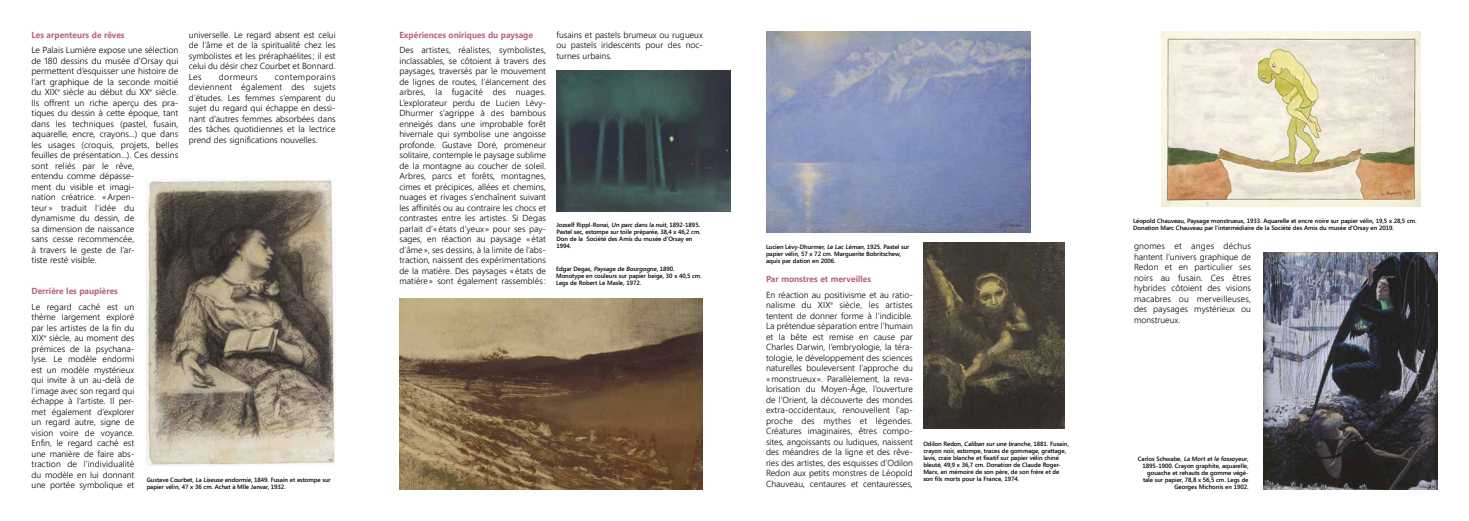
<style>
.page{position:relative;width:1469px;height:521px;background:#fff}
.page>*{position:absolute;margin:0;border:0;box-sizing:border-box;transform-origin:0 0}
.t1{font:300 8.75px/10.5px "Segoe UI";color:#000;text-align:justify}
.t2{font:700 8.75px "Segoe UI";color:#bb6580;scale:.96 1}
.t3{font:300 8.75px "Segoe UI";letter-spacing:.045em;color:#000}
.t4{font:600 6.12px/7px "Segoe UI";letter-spacing:-.01em;color:#000}
</style>
<div class="page">
<img style="left:923px;top:242px;width:141px;height:187px">
<img style="left:1263px;top:252px;width:173px;height:237px">
<img style="left:147px;top:179px;width:189px;height:286px">
<img style="left:766px;top:32px;width:264px;height:200px">
<img style="left:399px;top:299px;width:304px;height:190px">
<img style="left:1161px;top:32px;width:259px;height:174px">
<img style="left:556px;top:70px;width:174px;height:142px">
<p class="t1" style="left:189px;top:29px;width:148px">universelle. Le regard absent est celui de l’âme et de la spiritualité chez les symbolistes et les préraphaélites ; il est celui du désir chez Courbet et Bonnard.<br>Les</p>
<p class="t2" style="left:32px;top:29px;width:99px">Les arpenteurs de rêves</p>
<p class="t1" style="left:32px;top:45px;width:148px;text-align:left">Le Palais Lumière expose une sélection de 180 dessins du musée d’Orsay qui permettent d’esquisser une histoire de l’art graphique de la seconde moitié du XIX<sup>e</sup> siècle au début du XX<sup>e</sup> siècle.<br>Ils offrent un riche aperçu des pra&shy;tiques du dessin à cette époque, tant dans les techniques (pastel, fusain, aquarelle, encre, crayons...) que dans les usages (croquis, projets, belles feuilles de présentation...). Ces dessins sont reliés par le rêve,<br>entendu comme dépasse-<br>ment du visible et imagi-<br>nation créatrice. «Arpen-<br>teur » traduit l’idée du dynamisme du dessin, de<br>sa dimension de naissance<br>sans cesse recommencée,<br>à travers le geste de l’ar-<br>tiste resté visible.</p>
<p class="t2" style="left:32px;top:285px;width:91px">Derrière les paupières</p>
<p class="t1" style="left:31px;top:301px;width:104px">Le regard caché est un thème largement exploré par les artistes de la fin du XIX<sup>e</sup> siècle, au moment des prémices de la psychana&shy;lyse. Le modèle endormi est un modèle mystérieux qui invite à un au-delà de l’image avec son regard qui échappe à l’artiste. Il per&shy;met également d’explorer un regard autre, signe de vision voire de voyance.<br>Enfin, le regard caché est une manière de faire abs&shy;traction de l’individualité du modèle en lui donnant une portée symbolique et</p>
<p class="t3" style="left:219px;top:70px;width:40px">dormeurs</p>
<p class="t1" style="left:189px;top:71px;width:148px;text-indent:86px">contemporains deviennent également des sujets d’études. Les femmes s’emparent du sujet du regard qui échappe en dessi&shy;nant d’autres femmes absorbées dans des tâches quotidiennes et la lectrice prend des significations nouvelles.</p>
<p class="t4" style="left:147px;top:476px;width:186px">Gustave Courbet, La Liseuse endormie, 1849. Fusain et estompe sur papier vélin, 47 x 36 cm. Achat à Mlle Janvar, 1932.</p>
<p class="t2" style="left:399px;top:29px;width:141px">Expériences oniriques du paysage</p>
<p class="t1" style="left:399px;top:45px;width:148px">Des artistes, réalistes, symbolistes, inclassables, se côtoient à travers des paysages, traversés par le mouvement de lignes de routes, l’élancement des arbres, la fugacité des nuages.<br>L’explorateur perdu de Lucien Lévy-Dhurmer s’agrippe à des bambous enneigés dans une improbable forêt hivernale qui symbolise une angoisse profonde. Gustave Doré, promeneur solitaire, contemple le paysage sublime de la montagne au coucher de soleil.<br>Arbres, parcs et forêts, montagnes, cimes et précipices, allées et chemins, nuages et rivages s’enchaînent suivant les affinités ou au contraire les chocs et contrastes entre les artistes. Si Degas parlait d’«états d’yeux » pour ses pay&shy;sages, en réaction au paysage «état d’âme», ses dessins, à la limite de l’abs&shy;traction, naissent des expérimentations de la matière. Des paysages «états de matière» sont également rassemblés :</p>
<p class="t1" style="left:556px;top:29px;width:148px">fusains et pastels brumeux ou rugueux ou pastels iridescents pour des noc&shy;turnes urbains.</p>
<p class="t4" style="left:556px;top:221px;width:146px">Jozself Rippl-Ronai, Un parc dans la nuit, 1892-1895.<br>Pastel sec, estompe sur toile préparée, 38,4 x 46,2 cm.<br>Don de la Société des Amis du musée d’Orsay en 1994.</p>
<p class="t4" style="left:556px;top:265px;width:147px">Ed g a r D eg a s, Paysage de Bourgogne, 1 8 9 0 .<br>Monotype en couleurs sur papier beige, 30 x 40,5 cm.<br>Legs de Robert Le Masle, 1972.</p>
<p class="t4" style="left:766px;top:243px;width:145px">Lucien Lévy-Dhurmer, Le Lac Léman, 1925. Pastel sur papier vélin, 57 x 72 cm. Marguerite Bobritschew, aquis par dation en 2006.</p>
<p class="t2" style="left:766px;top:273px;width:111px">Par monstres et merveilles</p>
<p class="t1" style="left:766px;top:289px;width:148px">En réaction au positivisme et au ratio&shy;nalisme du XIX<sup>e</sup> siècle, les artistes tentent de donner forme à l’indicible.<br>La prétendue séparation entre l’humain et la bête est remise en cause par Charles Darwin, l’embryologie, la téra&shy;tologie, le développement des sciences naturelles bouleversent l’approche du «monstrueux ». Parallèlement, la reva&shy;lorisation du Moyen-Âge, l’ouverture de l’Orient, la découverte des mondes extra-occidentaux, renouvellent l’ap&shy;proche des mythes et légendes.<br>Créatures imaginaires, êtres compo&shy;sites, angoissants ou ludiques, naissent des méandres de la ligne et des rêve&shy;ries des artistes, des esquisses d’Odilon Redon aux petits monstres de Léopold Chauveau, centaures et centauresses,</p>
<p class="t4" style="left:923px;top:440px;width:147px">Odilon Redon, Caliban sur une branche, 1881. Fusain, crayon noir, estompe, traces de gommage, grattage, lavis, craie blanche et fixatif sur papier vélin chiné bleuté, 49,9 x 36,7 cm. Donation de Claude Roger-Marx, en mémoire de son père, de son frère et de son fils morts pour la France, 1974.</p>
<p class="t4" style="left:1133px;top:217px;width:285px">Léopold Chauveau, Paysage monstrueux, 1933. Aquarelle et encre noire sur papier vélin, 19,5 x 28,5 cm.<br>Donation Marc Chauveau par l’intermédiaire de la Société des Amis du musée d’Orsay en 2019.</p>
<p class="t1" style="left:1134px;top:241px;width:119px">gnomes et anges déchus hantent l’univers graphique de Redon et en particulier ses noirs au fusain. Ces êtres hybrides côtoient des visions macabres ou merveilleuses, des paysages mystérieux ou monstrueux.</p>
<p class="t4" style="left:1137px;top:455px;width:112px;text-align:right">Carlos Schwabe, La Mort et le fossoyeur, 1895-1900. Crayon graphite, aquarelle, gouache et rehauts de gomme végé&shy;tale sur papier, 78,8 x 56,5 cm. Legs de Georges Michonis en 1902.</p>
</div>
